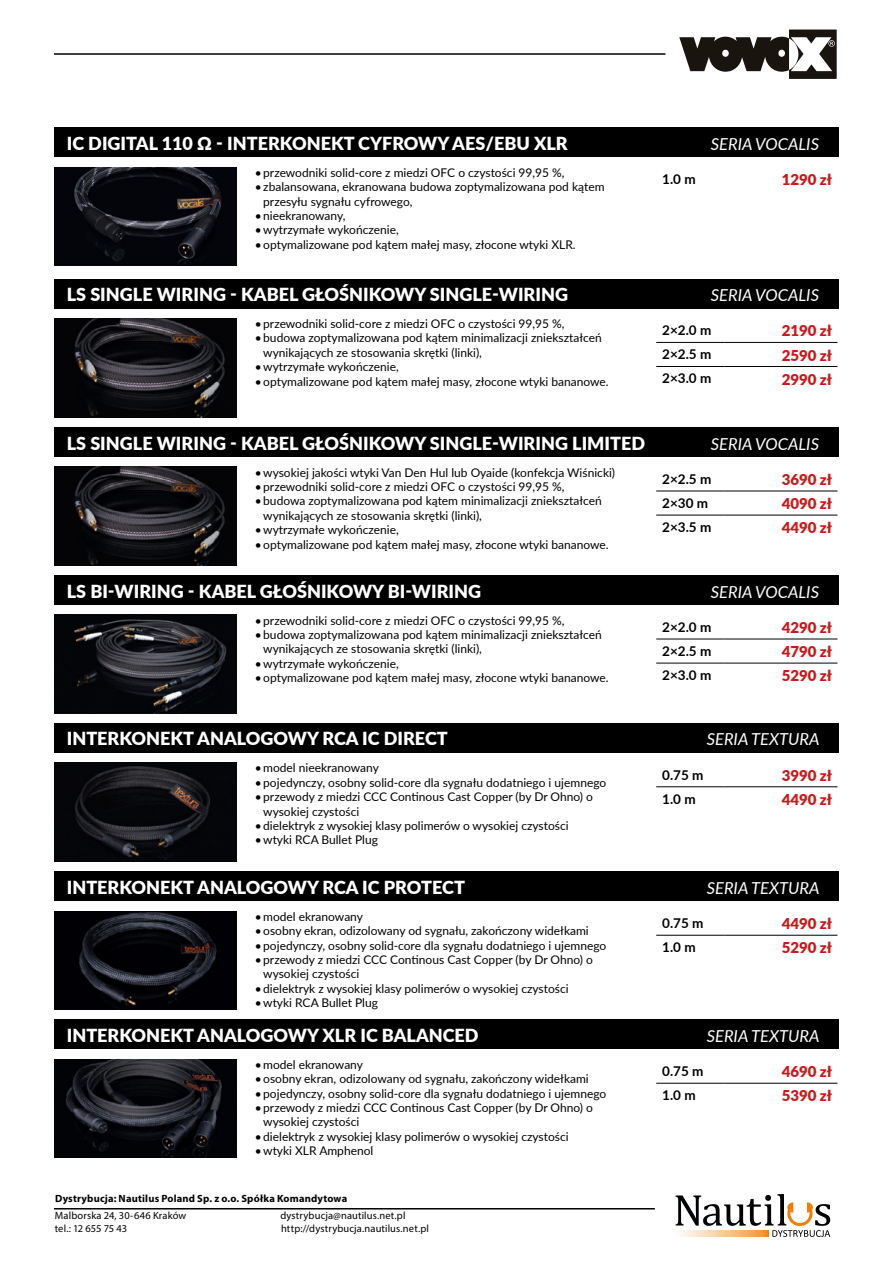
<style>
.page{position:relative;width:893px;height:1263px;background:#fff}
.page>*{position:absolute;margin:0;border:0;box-sizing:border-box;transform-origin:0 0}
.t1{font:900 18px "Lato";color:#fff}
.t2{font:italic 16.5px "Lato";color:#fff}
.t3{font:900 15px "Lato";color:#cd1719}
.t4{font:700 13.5px "Lato";color:#000}
.t5{font:12px/14.4px "Lato";color:#000}
.t6{font:10.5px/12.6px "Myriad Pro";letter-spacing:.01em;color:#000}
.t7{font:700 10.5px "Myriad Pro";letter-spacing:.02em;color:#000}
</style>
<div class="page">
<svg style="left:676px;top:1194px;width:154px;height:43px"></svg>
<svg style="left:676px;top:1230px;width:92px;height:6px"></svg>
<hr style="left:54px;top:1208px;width:601px;height:1px;background:#000">
<hr style="left:54px;top:53px;width:611px;height:2px;background:#000">
<svg style="left:679px;top:30px;width:158px;height:49px"></svg>
<div style="left:54px;top:128px;width:785px;height:29px;background:#000"></div>
<img style="left:54px;top:167px;width:183px;height:99px">
<div style="left:54px;top:279px;width:785px;height:30px;background:#000"></div>
<div style="left:54px;top:427px;width:785px;height:30px;background:#000"></div>
<div style="left:54px;top:575px;width:785px;height:30px;background:#000"></div>
<img style="left:54px;top:318px;width:183px;height:99px">
<img style="left:54px;top:467px;width:183px;height:99px">
<img style="left:54px;top:615px;width:183px;height:99px">
<hr style="left:656px;top:342px;width:68px;height:1px;background:#000">
<hr style="left:724px;top:342px;width:113px;height:1px;background:#000">
<hr style="left:656px;top:366px;width:68px;height:1px;background:#000">
<hr style="left:724px;top:366px;width:113px;height:1px;background:#000">
<hr style="left:656px;top:491px;width:68px;height:1px;background:#000">
<hr style="left:724px;top:491px;width:113px;height:1px;background:#000">
<hr style="left:656px;top:515px;width:68px;height:1px;background:#000">
<hr style="left:724px;top:515px;width:113px;height:1px;background:#000">
<hr style="left:656px;top:639px;width:68px;height:1px;background:#000">
<hr style="left:724px;top:639px;width:113px;height:1px;background:#000">
<hr style="left:656px;top:663px;width:68px;height:1px;background:#000">
<hr style="left:724px;top:663px;width:113px;height:1px;background:#000">
<div style="left:54px;top:723px;width:785px;height:30px;background:#000"></div>
<div style="left:54px;top:871px;width:785px;height:30px;background:#000"></div>
<div style="left:54px;top:1019px;width:785px;height:30px;background:#000"></div>
<img style="left:54px;top:763px;width:183px;height:98px">
<img style="left:54px;top:911px;width:183px;height:99px">
<img style="left:54px;top:1059px;width:183px;height:99px">
<hr style="left:656px;top:786px;width:68px;height:1px;background:#000">
<hr style="left:724px;top:786px;width:113px;height:1px;background:#000">
<hr style="left:656px;top:935px;width:68px;height:1px;background:#000">
<hr style="left:724px;top:935px;width:113px;height:1px;background:#000">
<hr style="left:656px;top:1083px;width:68px;height:1px;background:#000">
<hr style="left:724px;top:1083px;width:113px;height:1px;background:#000">
<h1 class="t1" style="left:67px;top:130px;width:502px">IC DIGITAL 110 Ω - INTERKONEKT CYFROWY AES/EBU XLR</h1>
<h2 class="t2" style="left:711px;top:132px;width:110px">SERIA VOCALIS</h2>
<p class="t5" style="left:255px;top:165px;width:311px">•przewodniki solid-core z miedzi OFC o czystości 99,95 %,</p>
<p class="t5" style="left:263px;top:179px;width:343px;text-indent:-9px">•zbalansowana, ekranowana budowa zoptymalizowana pod kątem przesyłu sygnału cyfrowego,</p>
<p class="t5" style="left:255px;top:208px;width:92px">•nieekranowany,</p>
<p class="t5" style="left:255px;top:222px;width:145px">•wytrzymałe wykończenie,</p>
<p class="t5" style="left:255px;top:237px;width:323px">•optymalizowane pod kątem małej masy, złocone wtyki XLR.</p>
<p class="t4" style="left:662px;top:169px;width:35px">1.0 m</p>
<p class="t3" style="left:782px;top:168px;width:52px">1290 zł</p>
<h1 class="t1" style="left:67px;top:281px;width:503px">LS SINGLE WIRING - KABEL GŁOŚNIKOWY SINGLE-WIRING</h1>
<h2 class="t2" style="left:711px;top:283px;width:110px">SERIA VOCALIS</h2>
<p class="t5" style="left:255px;top:316px;width:311px">•przewodniki solid-core z miedzi OFC o czystości 99,95 %,</p>
<p class="t5" style="left:263px;top:330px;width:340px;text-indent:-9px">•budowa zoptymalizowana pod kątem minimalizacji zniekształceń wynikających ze stosowania skrętki (linki),</p>
<p class="t5" style="left:255px;top:359px;width:145px">•wytrzymałe wykończenie,</p>
<p class="t5" style="left:255px;top:374px;width:356px">•optymalizowane pod kątem małej masy, złocone wtyki bananowe.</p>
<p class="t4" style="left:662px;top:320px;width:51px">2×2.0 m</p>
<p class="t3" style="left:782px;top:320px;width:52px">2190 zł</p>
<p class="t4" style="left:662px;top:344px;width:51px">2×2.5 m</p>
<p class="t3" style="left:782px;top:344px;width:52px">2590 zł</p>
<p class="t4" style="left:662px;top:368px;width:51px">2×3.0 m</p>
<p class="t3" style="left:782px;top:368px;width:52px">2990 zł</p>
<h1 class="t1" style="left:67px;top:429px;width:580px">LS SINGLE WIRING - KABEL GŁOŚNIKOWY SINGLE-WIRING LIMITED</h1>
<h2 class="t2" style="left:711px;top:432px;width:110px">SERIA VOCALIS</h2>
<p class="t5" style="left:255px;top:464px;width:362px">•wysokiej jakości wtyki Van Den Hul lub Oyaide (konfekcja Wiśnicki)</p>
<p class="t5" style="left:255px;top:479px;width:311px">•przewodniki solid-core z miedzi OFC o czystości 99,95 %,</p>
<p class="t5" style="left:263px;top:493px;width:340px;text-indent:-9px">•budowa zoptymalizowana pod kątem minimalizacji zniekształceń wynikających ze stosowania skrętki (linki),</p>
<p class="t5" style="left:255px;top:522px;width:145px">•wytrzymałe wykończenie,</p>
<p class="t5" style="left:255px;top:536px;width:356px">•optymalizowane pod kątem małej masy, złocone wtyki bananowe.</p>
<p class="t4" style="left:662px;top:469px;width:51px">2×2.5 m</p>
<p class="t3" style="left:782px;top:468px;width:52px">3690 zł</p>
<p class="t4" style="left:662px;top:493px;width:47px">2×30 m</p>
<p class="t3" style="left:782px;top:492px;width:52px">4090 zł</p>
<p class="t4" style="left:662px;top:517px;width:51px">2×3.5 m</p>
<p class="t3" style="left:782px;top:516px;width:52px">4490 zł</p>
<h1 class="t1" style="left:67px;top:577px;width:416px">LS BI-WIRING - KABEL GŁOŚNIKOWY BI-WIRING</h1>
<h2 class="t2" style="left:711px;top:580px;width:110px">SERIA VOCALIS</h2>
<p class="t5" style="left:255px;top:612px;width:311px">•przewodniki solid-core z miedzi OFC o czystości 99,95 %,</p>
<p class="t5" style="left:263px;top:627px;width:340px;text-indent:-9px">•budowa zoptymalizowana pod kątem minimalizacji zniekształceń wynikających ze stosowania skrętki (linki),</p>
<p class="t5" style="left:255px;top:656px;width:145px">•wytrzymałe wykończenie,</p>
<p class="t5" style="left:255px;top:670px;width:356px">•optymalizowane pod kątem małej masy, złocone wtyki bananowe.</p>
<p class="t4" style="left:662px;top:617px;width:51px">2×2.0 m</p>
<p class="t3" style="left:782px;top:616px;width:52px">4290 zł</p>
<p class="t4" style="left:662px;top:641px;width:51px">2×2.5 m</p>
<p class="t3" style="left:782px;top:640px;width:52px">4790 zł</p>
<p class="t4" style="left:662px;top:665px;width:51px">2×3.0 m</p>
<p class="t3" style="left:782px;top:664px;width:52px">5290 zł</p>
<h1 class="t1" style="left:67px;top:725px;width:383px">INTERKONEKT ANALOGOWY RCA IC DIRECT</h1>
<h2 class="t2" style="left:707px;top:727px;width:114px">SERIA TEXTURA</h2>
<p class="t5" style="left:255px;top:760px;width:126px">•model nieekranowany</p>
<p class="t5" style="left:255px;top:775px;width:353px">•pojedynczy, osobny solid-core dla sygnału dodatniego i ujemnego</p>
<p class="t5" style="left:263px;top:789px;width:331px;text-indent:-9px">•przewody z miedzi CCC Continous Cast Copper (by Dr Ohno) o wysokiej czystości</p>
<p class="t5" style="left:255px;top:818px;width:315px">•dielektryk z wysokiej klasy polimerów o wysokiej czystości</p>
<p class="t5" style="left:255px;top:832px;width:125px">•wtyki RCA Bullet Plug</p>
<p class="t4" style="left:662px;top:765px;width:43px">0.75 m</p>
<p class="t3" style="left:782px;top:764px;width:52px">3990 zł</p>
<p class="t4" style="left:662px;top:789px;width:35px">1.0 m</p>
<p class="t3" style="left:782px;top:788px;width:52px">4490 zł</p>
<h1 class="t1" style="left:67px;top:874px;width:400px">INTERKONEKT ANALOGOWY RCA IC PROTECT</h1>
<h2 class="t2" style="left:707px;top:876px;width:114px">SERIA TEXTURA</h2>
<p class="t5" style="left:255px;top:909px;width:110px">•model ekranowany</p>
<p class="t5" style="left:255px;top:923px;width:336px">•osobny ekran, odizolowany od sygnału, zakończony widełkami</p>
<p class="t5" style="left:255px;top:937px;width:353px">•pojedynczy, osobny solid-core dla sygnału dodatniego i ujemnego</p>
<p class="t5" style="left:263px;top:952px;width:331px;text-indent:-9px">•przewody z miedzi CCC Continous Cast Copper (by Dr Ohno) o wysokiej czystości</p>
<p class="t5" style="left:255px;top:981px;width:315px">•dielektryk z wysokiej klasy polimerów o wysokiej czystości</p>
<p class="t5" style="left:255px;top:995px;width:125px">•wtyki RCA Bullet Plug</p>
<p class="t4" style="left:662px;top:913px;width:43px">0.75 m</p>
<p class="t3" style="left:782px;top:912px;width:52px">4490 zł</p>
<p class="t4" style="left:662px;top:937px;width:35px">1.0 m</p>
<p class="t3" style="left:782px;top:936px;width:52px">5290 zł</p>
<h1 class="t1" style="left:67px;top:1021px;width:413px">INTERKONEKT ANALOGOWY XLR IC BALANCED</h1>
<h2 class="t2" style="left:707px;top:1024px;width:114px">SERIA TEXTURA</h2>
<p class="t5" style="left:255px;top:1057px;width:110px">•model ekranowany</p>
<p class="t5" style="left:255px;top:1071px;width:336px">•osobny ekran, odizolowany od sygnału, zakończony widełkami</p>
<p class="t5" style="left:255px;top:1085px;width:353px">•pojedynczy, osobny solid-core dla sygnału dodatniego i ujemnego</p>
<p class="t5" style="left:263px;top:1100px;width:331px;text-indent:-9px">•przewody z miedzi CCC Continous Cast Copper (by Dr Ohno) o wysokiej czystości</p>
<p class="t5" style="left:255px;top:1129px;width:315px">•dielektryk z wysokiej klasy polimerów o wysokiej czystości</p>
<p class="t5" style="left:255px;top:1143px;width:120px">•wtyki XLR Amphenol</p>
<p class="t7" style="left:55px;top:1192px;width:294px">Dystrybucja: Nautilus Poland Sp. z o.o. Spółka Komandytowa</p>
<p class="t6" style="left:55px;top:1209px;width:133px">Malborska 24, 30-646 Kraków tel.: 12 655 75 43</p>
<p class="t6" style="left:280px;top:1209px;width:150px">dystrybucja@nautilus.net.pl http://dystrybucja.nautilus.net.pl</p>
<p class="t4" style="left:662px;top:1061px;width:43px">0.75 m</p>
<p class="t3" style="left:782px;top:1060px;width:52px">4690 zł</p>
<p class="t4" style="left:662px;top:1085px;width:35px">1.0 m</p>
<p class="t3" style="left:782px;top:1084px;width:52px">5390 zł</p>
</div>
